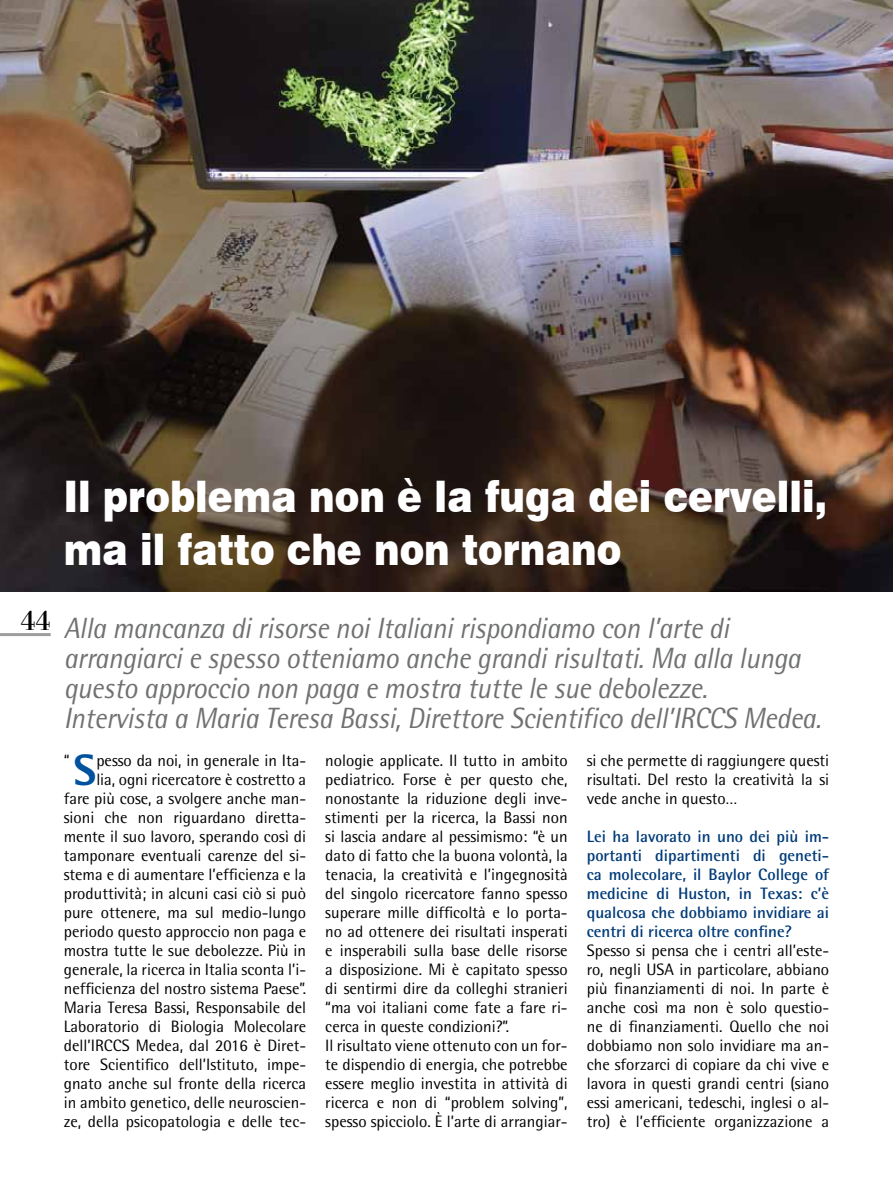
<style>
.page{position:relative;width:893px;height:1191px;background:#fff}
.page>*{position:absolute;margin:0;border:0;box-sizing:border-box;transform-origin:0 0}
.t1{font:800 43.95px "Rotis Semi Sans Std";color:#00519e}
.t2{font:900 43.5px/52.5px "Swiss 721 BT";color:#fff;scale:.86 1}
.t3{font:30px "Bodoni BT";color:#000}
.t4{font:italic 29.25px/30px "Rotis Semi Sans Std";letter-spacing:-.01em;color:#707172;scale:.94 1}
.t5{font:16.5px/18.9px "Rotis Semi Sans Std";color:#000;text-align:justify}
.t6{font:700 16.5px/18.9px "Rotis Semi Sans Std";color:#003b79;text-align:justify}
</style>
<div class="page">
<img style="left:0;top:0;width:893px;height:591px">
<hr style="left:0;top:633px;width:51px;height:3px;background:#9c9e9f">
<h2 class="t2" style="left:64px;top:470px;width:889px">Il problema non è la fuga dei cervelli, ma il fatto che non tornano</h2>
<h3 class="t3" style="left:20px;top:601px;width:32px">44</h3>
<p class="t4" style="left:64px;top:613px;width:807px">Alla mancanza di risorse noi Italiani rispondiamo con l’arte di arrangiarci e spesso otteniamo anche grandi risultati. Ma alla lunga questo approccio non paga e mostra tutte le sue debolezze.<br>Intervista a Maria Teresa Bassi, Direttore Scientifico dell’IRCCS Medea.</p>
<h1 class="t1" style="left:74px;top:742px;width:24px">S</h1>
<p class="t5" style="left:64px;top:751px;width:7px">“</p>
<p class="t5" style="left:325px;top:751px;width:244px;text-align:left">nologie applicate. Il tutto in ambito pediatrico. Forse è per questo che, nonostante la riduzione degli inve&shy;stimenti per la ricerca, la Bassi non si lascia andare al pessimismo: “è un dato di fatto che la buona volontà, la tenacia, la creatività e l’ingegnosità del singolo ricercatore fanno spesso superare mille difficoltà e lo porta&shy;no ad ottenere dei risultati insperati e insperabili sulla base delle risorse a disposizione. Mi è capitato spesso di sentirmi dire da colleghi stranieri “ma voi italiani come fate a fare ri&shy;cerca in queste condizioni?”.<br>Il risultato viene ottenuto con un for&shy;te dispendio di energia, che potrebbe essere meglio investita in attività di ricerca e non di “problem solving”, spesso spicciolo. È l’arte di arrangiar-</p>
<p class="t5" style="left:587px;top:751px;width:244px">si che permette di raggiungere questi risultati. Del resto la creatività la si vede anche in questo…</p>
<p class="t5" style="left:64px;top:751px;width:244px;text-align:right">pesso da noi, in generale in Ita-<br>lia, ogni ricercatore è costretto a<br>fare più cose, a svolgere anche man&shy;sioni che non riguardano diretta&shy;mente il suo lavoro, sperando così di tamponare eventuali carenze del si&shy;stema e di aumentare l’efficienza e la produttività; in alcuni casi ciò si può pure ottenere, ma sul medio-lungo periodo questo approccio non paga e mostra tutte le sue debolezze. Più in generale, la ricerca in Italia sconta l’i&shy;nefficienza del nostro sistema Paese”.<br>Maria Teresa Bassi, Responsabile del Laboratorio di Biologia Molecolare dell’IRCCS Medea, dal 2016 è Diret&shy;tore Scientifico dell’Istituto, impe&shy;gnato anche sul fronte della ricerca in ambito genetico, delle neuroscien&shy;ze, della psicopatologia e delle tec-</p>
<p class="t6" style="left:587px;top:827px;width:244px">Lei ha lavorato in uno dei più im&shy;portanti dipartimenti di geneti&shy;ca molecolare, il Baylor College of medicine di Huston, in Texas: c’è qualcosa che dobbiamo invidiare ai centri di ricerca oltre confine?</p>
<p class="t5" style="left:587px;top:941px;width:244px">Spesso si pensa che i centri all’este&shy;ro, negli USA in particolare, abbiano più finanziamenti di noi. In parte è anche così ma non è solo questio&shy;ne di finanziamenti. Quello che noi dobbiamo non solo invidiare ma an&shy;che sforzarci di copiare da chi vive e lavora in questi grandi centri (siano essi americani, tedeschi, inglesi o al&shy;tro) è l’efficiente organizzazione a</p>
</div>
